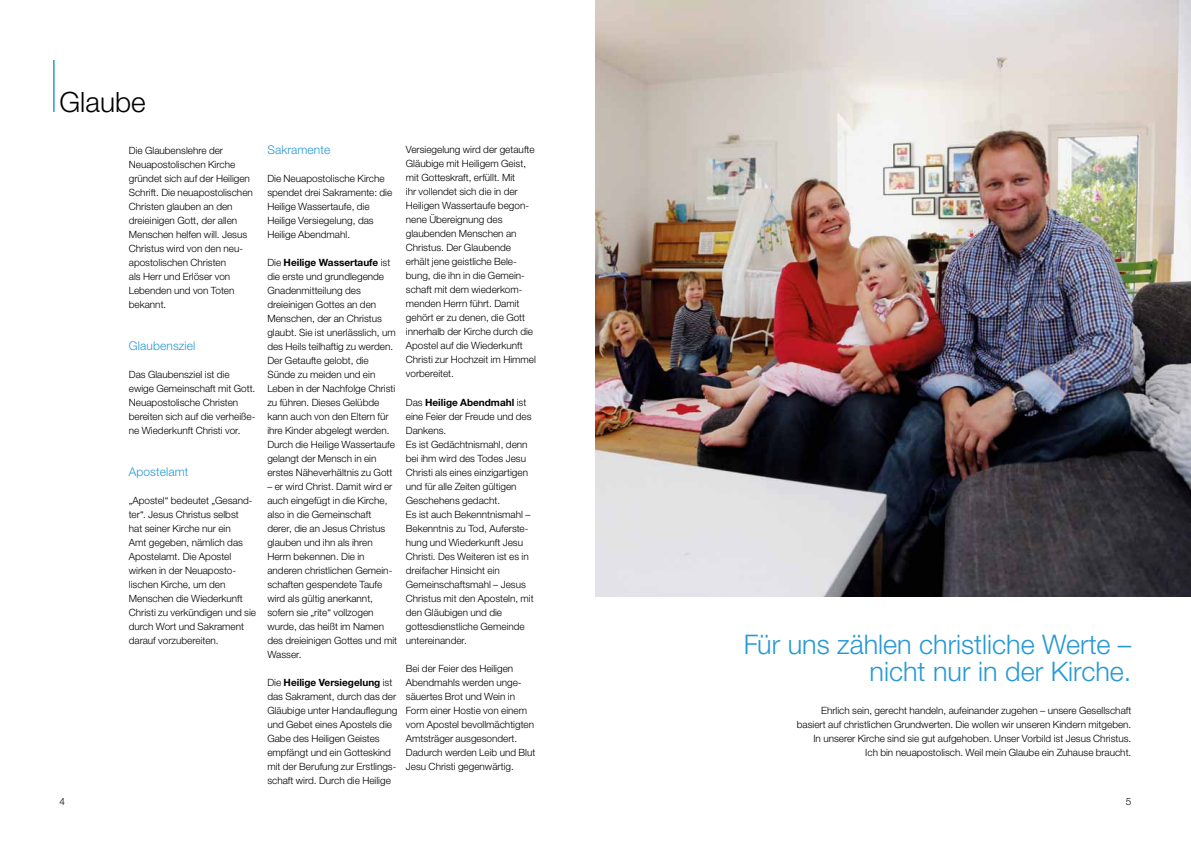
<style>
.page{position:relative;width:1191px;height:842px;background:#fff}
.page>*{position:absolute;margin:0;border:0;box-sizing:border-box;transform-origin:0 0}
.Titel{font:300 28px "Helvetica Neue LTW1 G";color:#000}
.zitat{font:300 27px/27px "Helvetica Neue LTW1 G";color:#2699d6;text-align:right}
.Untertitel{font:300 12px "Helvetica Neue LTW1 G";letter-spacing:.01em;color:#2699d6}
.Grundtext{font:300 10px/14px "Helvetica Neue LTW1 G";color:#000}
.s1{font-weight:700}
</style>
<div class="page">
<hr style="left:53px;top:60px;width:2px;height:52px;background:#2699d6">
<img style="left:595px;top:0;width:596px;height:597px">
<p class="Titel" style="left:60px;top:85px;width:88px">Glaube</p>
<p class="Grundtext" style="left:129px;top:143px;width:126px">Die Glaubenslehre der<br>Neuapostolischen Kirche gründet sich auf der Heiligen<br>Schrift. Die neuapostolischen<br>Christen glauben an den dreieinigen Gott, der allen<br>Menschen helfen will. Jesus<br>Christus wird von den neu&shy;apostolischen Christen<br>als Herr und Erlöser von<br>Lebenden und von Toten bekannt.</p>
<p class="Untertitel" style="left:129px;top:338px;width:68px">Glaubensziel</p>
<p class="Grundtext" style="left:129px;top:367px;width:128px">Das Glaubensziel ist die ewige Gemeinschaft mit Gott.<br>Neuapostolische Christen bereiten sich auf die verheiße&shy;ne Wiederkunft Christi vor.</p>
<p class="Untertitel" style="left:129px;top:464px;width:61px">Apostelamt</p>
<p class="Grundtext" style="left:129px;top:493px;width:129px">„Apostel“ bedeutet „Gesand&shy;ter“. Jesus Christus selbst<br>hat seiner Kirche nur ein<br>Amt gegeben, nämlich das<br>Apostelamt. Die Apostel wirken in der Neuaposto&shy;lischen Kirche, um den<br>Menschen die Wiederkunft<br>Christi zu verkündigen und sie durch Wort und Sakrament darauf vorzubereiten.</p>
<p class="Untertitel" style="left:267px;top:142px;width:64px">Sakramente</p>
<p class="Grundtext" style="left:267px;top:171px;width:126px">Die Neuapostolische Kirche spendet drei Sakramente: die<br>Heilige Wassertaufe, die<br>Heilige Versiegelung, das<br>Heilige Abendmahl.</p>
<p class="Grundtext" style="left:267px;top:255px;width:130px">Die <span class="s1">Heilige Wassertaufe</span> ist die erste und grundlegende<br>Gnadenmitteilung des dreieinigen Gottes an den<br>Menschen, der an Christus glaubt. Sie ist unerlässlich, um des Heils teilhaftig zu werden.<br>Der Getaufte gelobt, die<br>Sünde zu meiden und ein<br>Leben in der Nachfolge Christi zu führen. Dieses Gelübde kann auch von den Eltern für ihre Kinder abgelegt werden.<br>Durch die Heilige Wassertaufe gelangt der Mensch in ein erstes Näheverhältnis zu Gott</p>
<p class="Grundtext" style="left:267px;top:479px;width:131px">– er wird Christ. Damit wird er auch eingefügt in die Kirche, also in die Gemeinschaft derer, die an Jesus Christus glauben und ihn als ihren<br>Herrn bekennen. Die in anderen christlichen Gemein&shy;schaften gespendete Taufe wird als gültig anerkannt, sofern sie „rite“ vollzogen wurde, das heißt im Namen des dreieinigen Gottes und mit<br>Wasser.</p>
<p class="Grundtext" style="left:267px;top:675px;width:131px">Die <span class="s1">Heilige Versiegelung</span> ist das Sakrament, durch das der<br>Gläubige unter Handauflegung und Gebet eines Apostels die<br>Gabe des Heiligen Geistes empfängt und ein Gotteskind mit der Berufung zur Erstlings&shy;schaft wird. Durch die Heilige</p>
<p class="Grundtext" style="left:406px;top:143px;width:131px">Versiegelung wird der getaufte<br>Gläubige mit Heiligem Geist, mit Gotteskraft, erfüllt. Mit<br>ihr vollendet sich die in der<br>Heiligen Wassertaufe begon&shy;nene Übereignung des glaubenden Menschen an<br>Christus. Der Glaubende erhält jene geistliche Bele&shy;bung, die ihn in die Gemein&shy;schaft mit dem wiederkom&shy;menden Herrn führt. Damit gehört er zu denen, die Gott innerhalb der Kirche durch die<br>Apostel auf die Wiederkunft<br>Christi zur Hochzeit im Himmel vorbereitet.</p>
<p class="Grundtext" style="left:406px;top:395px;width:127px">Das <span class="s1">Heilige Abendmahl</span> ist eine Feier der Freude und des<br>Dankens.</p>
<p class="Grundtext" style="left:406px;top:437px;width:124px">Es ist Gedächtnismahl, denn bei ihm wird des Todes Jesu<br>Christi als eines einzigartigen und für alle Zeiten gültigen<br>Geschehens gedacht.</p>
<p class="Grundtext" style="left:406px;top:507px;width:129px">Es ist auch Bekenntnismahl –<br>Bekenntnis zu Tod, Auferste&shy;hung und Wiederkunft Jesu<br>Christi. Des Weiteren ist es in dreifacher Hinsicht ein<br>Gemeinschaftsmahl – Jesus<br>Christus mit den Aposteln, mit den Gläubigen und die gottesdienstliche Gemeinde untereinander.</p>
<p class="Grundtext" style="left:406px;top:661px;width:131px">Bei der Feier des Heiligen<br>Abendmahls werden unge&shy;säuertes Brot und Wein in<br>Form einer Hostie von einem vom Apostel bevollmächtigten<br>Amtsträger ausgesondert.<br>Dadurch werden Leib und Blut<br>Jesu Christi gegenwärtig.</p>
<p class="zitat" style="left:743px;top:631px;width:389px">Für uns zählen christliche Werte – nicht nur in der Kirche.</p>
<p class="Grundtext" style="left:821px;top:703px;width:312px">Ehrlich sein, gerecht handeln, aufeinander zugehen – unsere Gesellschaft</p>
<p class="Grundtext" style="left:797px;top:717px;width:336px">basiert auf christlichen Grundwerten. Die wollen wir unseren Kindern mitgeben.</p>
<p class="Grundtext" style="left:813px;top:731px;width:319px">In unserer Kirche sind sie gut aufgehoben. Unser Vorbild ist Jesus Christus.</p>
<p class="Grundtext" style="left:865px;top:745px;width:268px">Ich bin neuapostolisch. Weil mein Glaube ein Zuhause braucht.</p>
<p class="Grundtext" style="left:60px;top:794px;width:7px">4</p>
<p class="Grundtext" style="left:1125px;top:794px;width:7px">5</p>
</div>
